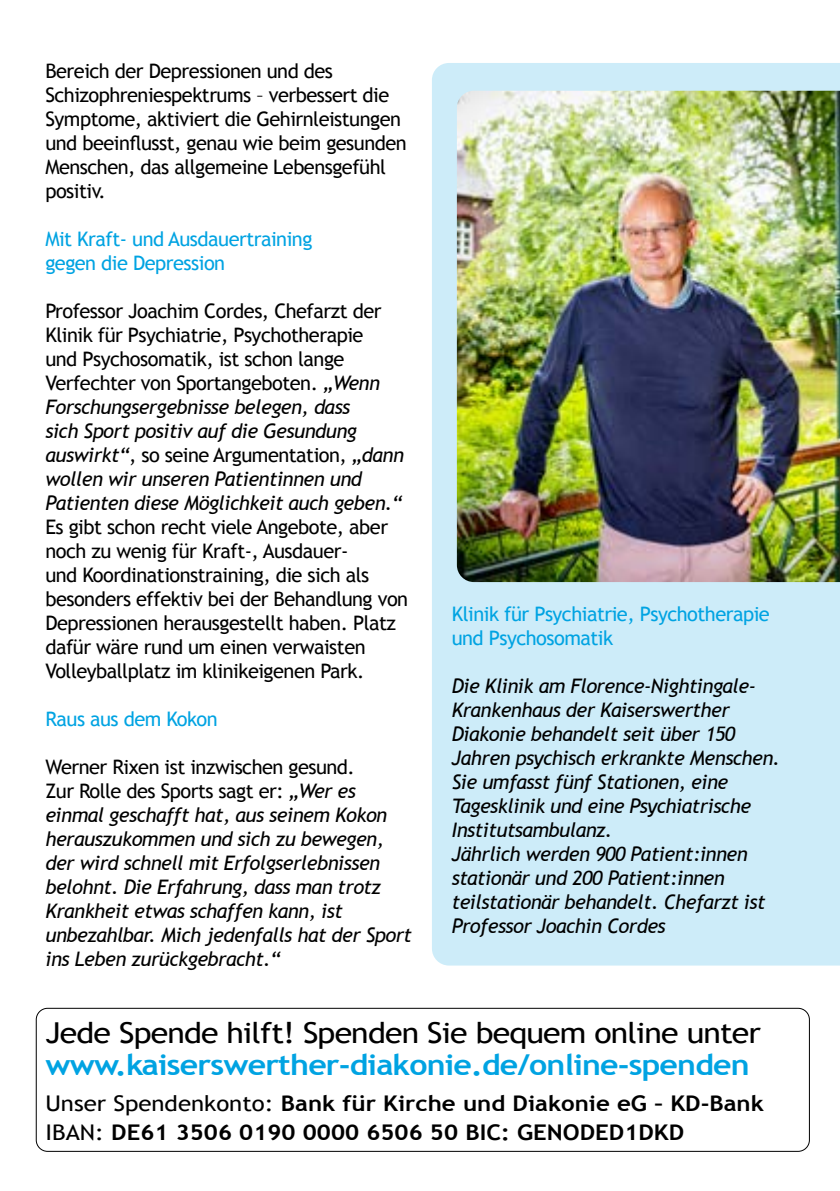
<style>
.page{position:relative;width:840px;height:1191px;background:#fff}
.page>*{position:absolute;margin:0;border:0;box-sizing:border-box;transform-origin:0 0}
.t1{font:700 28.8px "Trebuchet MS";letter-spacing:-.025em;color:#00a3e2;scale:1.11 1}
.t2{font:28.8px "Trebuchet MS";letter-spacing:-.025em;color:#000;scale:1.11 1}
.t3{font:700 21.6px/28.8px "Trebuchet MS";color:#000;scale:1.11 1}
.t4{font:20px/24px "Trebuchet MS";letter-spacing:-.025em;color:#000}
.t5{font:italic 20px/24px "Trebuchet MS";letter-spacing:-.025em;color:#000}
.t6{font:20px/24px "Trebuchet MS";letter-spacing:-.025em;color:#00a3e2}
.s1{font-style:italic}
.s2{font-style:normal}
.s3{font-weight:400}
</style>
<div class="page">
<div style="left:432px;top:63px;width:407px;height:902px;background:#cdecf9"></div>
<img style="left:456px;top:91px;width:383px;height:491px">
<div style="left:36px;top:1007px;width:773px;height:144px;border:1px solid #000;border-radius:11px"></div>
<p class="t4" style="left:45px;top:59px;width:362px">Bereich der Depressionen und des Schizophreniespektrums – verbessert die Symptome, aktiviert die Gehirnleistungen und beeinflusst, genau wie beim gesunden Menschen, das allgemeine Lebensgefühl positiv.</p>
<p class="t6" style="left:45px;top:227px;width:268px">Mit Kraft- und Ausdauertraining gegen die Depression</p>
<p class="t4" style="left:45px;top:299px;width:360px">Professor Joachim Cordes, Chefarzt der Klinik für Psychiatrie, Psychotherapie<br>und Psychosomatik, ist schon lange Verfechter von Sportangeboten. <span class="s1">„Wenn Forschungsergebnisse belegen, dass<br>sich Sport positiv auf die Gesundung auswirkt“</span>, so seine Argumentation, <span class="s1">„dann wollen wir unseren Patientinnen und Patienten diese Möglichkeit auch geben.“</span></p>
<p class="t4" style="left:45px;top:515px;width:364px">Es gibt schon recht viele Angebote, aber noch zu wenig für Kraft-, Ausdauer-<br>und Koordinationstraining, die sich als besonders effektiv bei der Behandlung von Depressionen herausgestellt haben. Platz dafür wäre rund um einen verwaisten Volleyballplatz im klinikeigenen Park.</p>
<p class="t6" style="left:45px;top:707px;width:174px">Raus aus dem Kokon</p>
<p class="t5" style="left:45px;top:755px;width:368px"><span class="s2">Werner Rixen ist inzwischen gesund.<br>Zur Rolle des Sports sagt er:</span> „Wer es einmal geschafft hat, aus seinem Kokon herauszukommen und sich zu bewegen, der wird schnell mit Erfolgserlebnissen belohnt. Die Erfahrung, dass man trotz Krankheit etwas schaffen kann, ist unbezahlbar. Mich jedenfalls hat der Sport ins Leben zurückgebracht.“</p>
<p class="t6" style="left:451px;top:602px;width:319px">Klinik für Psychiatrie, Psychotherapie und Psychosomatik</p>
<p class="t5" style="left:451px;top:674px;width:330px">Die Klinik am Florence-Nightingale-Krankenhaus der Kaiserswerther Diakonie behandelt seit über 150<br>Jahren psychisch erkrankte Menschen.<br>Sie umfasst fünf Stationen, eine Tagesklinik und eine Psychiatrische Institutsambulanz.<br>Jährlich werden 900 Patient:innen stationär und 200 Patient:innen teilstationär behandelt. Chefarzt ist Professor Joachin Cordes</p>
<h1 class="t2" style="left:45px;top:1016px;width:646px">Jede Spende hilft! Spenden Sie bequem online unter</h1>
<h1 class="t1" style="left:45px;top:1047px;width:635px">www.kaiserswerther-diakonie.de/online-spenden</h1>
<p class="t3" style="left:45px;top:1089px;width:648px"><span class="s3">Unser Spendenkonto:</span> Bank für Kirche und Diakonie eG – KD-Bank<br><span class="s3">IBAN:</span> DE61 3506 0190 0000 6506 50 BIC: GENODED1DKD</p>
</div>
